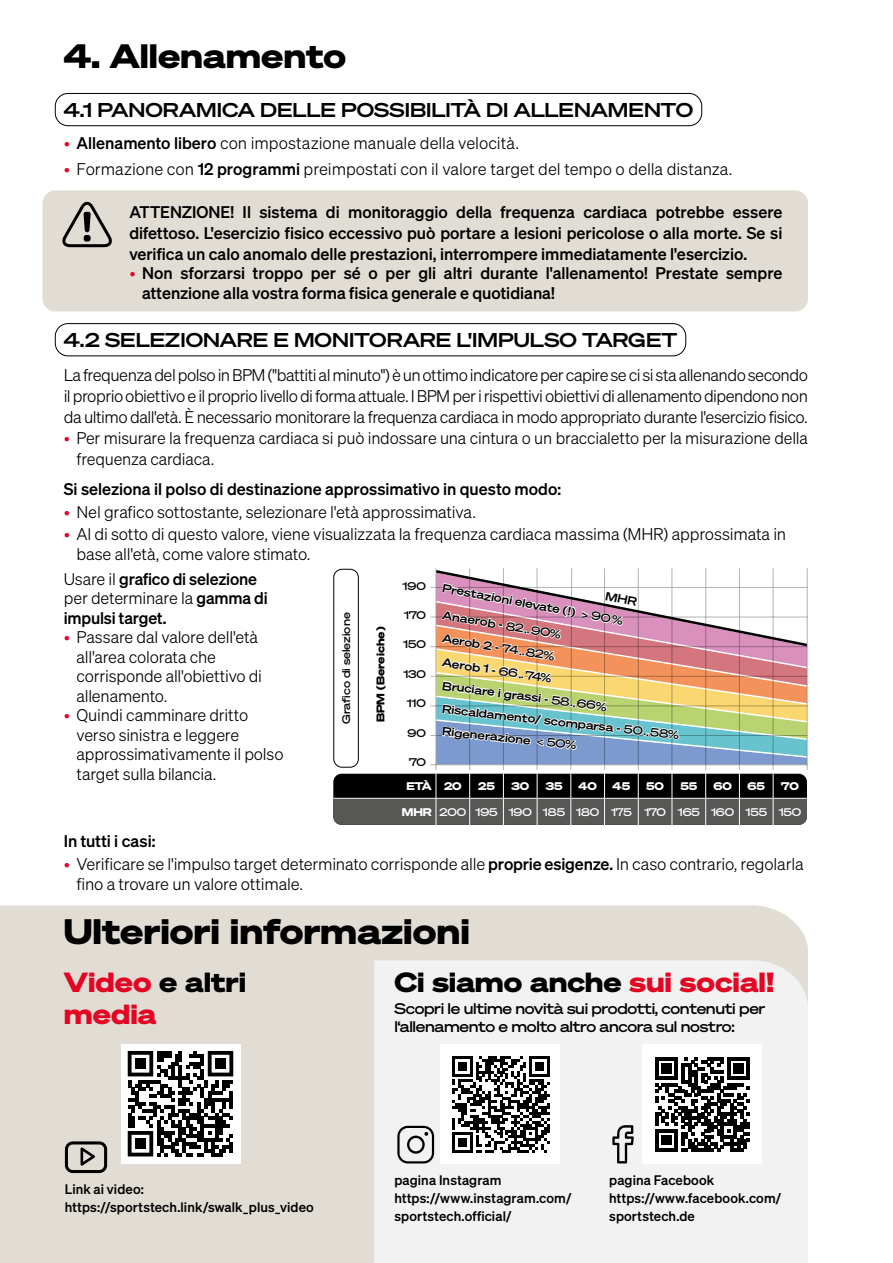
<style>
.page{position:relative;width:893px;height:1263px;background:#fff}
.page>*{position:absolute;margin:0;border:0;box-sizing:border-box;transform-origin:0 0}
.t1{font:700 34.5px "Sohne Breit";color:#000}
.t2{font:700 33px "Sohne Breit";color:#000}
.t3{font:700 27px "Sohne Breit";color:#000}
.t4{font:700 27px/32.4px "Sohne Breit";color:#e40523}
.t5{font:600 19.5px "Sohne Breit";color:#000}
.t6{font:16.5px/19.5px "Sohne Leicht";letter-spacing:-.01em;color:#000}
.t7{font:16.5px/21px "Sohne Kraftig";color:#000;text-align:justify}
.t8{font:15px/18px "Sohne Breit Kraftig";letter-spacing:-.02em;color:#000}
.t9{font:13.5px/18px "Sohne Kraftig";letter-spacing:.01em;color:#000}
.t10{font:600 11.55px/22.4px "Sohne Breit";color:#000}
.t11{font:10.8px "Sohne Breit Kraftig";color:#000}
.t12{font:10.8px "Sohne Breit Kraftig";color:#fff}
.t13{font:700 10.8px "Sohne Breit";color:#fff}
.t14{font:700 10.8px "Sohne Breit";color:#000}
.s1{color:#e40523}
.s2{font-family:"Sohne Kraftig"}
.s3{font-family:"Sohne Leicht";color:#e40523}
.s4{font-family:"Sohne Leicht"}
.s5{font-size:8.7px;color:#fff}
.s6{font-family:"Sohne Breit Kraftig";font-weight:400;color:#fff}
.s7{font-family:"Sohne Breit Kraftig";font-weight:400}
.s8{font-family:"Sohne Breit Kraftig";font-weight:400;font-size:8.7px;color:#fff}
.s9{font-family:"Sohne Breit";font-weight:700}
.s10{color:#000}
</style>
<div class="page">
<div style="left:55px;top:93px;width:647px;height:33px;border:1px solid #000;border-radius:13px"></div>
<div style="left:43px;top:190px;width:765px;height:121px;background:#e1ddd5;border-radius:13px"></div>
<svg style="left:62px;top:201px;width:50px;height:47px"></svg>
<div style="left:55px;top:323px;width:631px;height:33px;border:1px solid #000;border-radius:13px"></div>
<div style="left:333px;top:569px;width:26px;height:198px;border:1px solid #000;border-radius:8px"></div>
<svg style="left:430px;top:568px;width:378px;height:202px"></svg>
<svg style="left:333px;top:774px;width:474px;height:51px;background:#373736"></svg>
<div style="left:0;top:905px;width:808px;height:358px;background:#e1ddd5"></div>
<div style="left:374px;top:960px;width:434px;height:303px;background:#f2f2f2"></div>
<svg style="left:612px;top:1125px;width:22px;height:38px"></svg>
<svg style="left:397px;top:1126px;width:37px;height:37px"></svg>
<svg style="left:65px;top:1141px;width:42px;height:32px"></svg>
<div style="left:642px;top:1044px;width:120px;height:119px;background:#fff"></div>
<svg style="left:655px;top:1057px;width:95px;height:95px"></svg>
<div style="left:441px;top:1044px;width:119px;height:119px;background:#fff"></div>
<svg style="left:452px;top:1056px;width:98px;height:97px"></svg>
<div style="left:121px;top:1044px;width:119px;height:119px;background:#fff"></div>
<svg style="left:128px;top:1051px;width:105px;height:105px"></svg>
<div style="left:135px;top:1058px;width:11px;height:11px;background:#000"></div>
<div style="left:215px;top:1058px;width:11px;height:11px;background:#000"></div>
<div style="left:135px;top:1138px;width:11px;height:11px;background:#000"></div>
<svg style="left:436px;top:570px;width:371px;height:194px"></svg>
<h2 class="t2" style="left:64px;top:35px;width:284px">4. Allenamento</h2>
<p class="t5" style="left:64px;top:98px;width:631px">4.1 PANORAMICA DELLE POSSIBILITÀ DI ALLENAMENTO</p>
<p class="t6" style="left:64px;top:134px;width:457px"><span class="s1">•</span> <span class="s2">Allenamento libero</span> con impostazione manuale della velocità.</p>
<p class="t6" style="left:64px;top:159px;width:670px"><span class="s1">•</span> Formazione con <span class="s2">12 programmi</span> preimpostati con il valore target del tempo o della distanza.</p>
<p class="t7" style="left:129px;top:201px;width:655px">ATTENZIONE! Il sistema di monitoraggio della frequenza cardiaca potrebbe essere difettoso. L'esercizio fisico eccessivo può portare a lesioni pericolose o alla morte. Se si verifica un calo anomalo delle prestazioni, interrompere immediatamente l'esercizio.</p>
<p class="t7" style="left:142px;top:263px;width:642px;line-height:19.5px;text-indent:-13px"><span class="s3">•</span> Non sforzarsi troppo per sé o per gli altri durante l'allenamento! Prestate sempre attenzione alla vostra forma fisica generale e quotidiana!</p>
<p class="t5" style="left:64px;top:328px;width:615px">4.2 SELEZIONARE E MONITORARE L'IMPULSO TARGET</p>
<p class="t6" style="left:64px;top:364px;width:746px;line-height:21px;text-align:justify">La frequenza del polso in BPM ("battiti al minuto") è un ottimo indicatore per capire se ci si sta allenando secondo il proprio obiettivo e il proprio livello di forma attuale. I BPM per i rispettivi obiettivi di allenamento dipendono non da ultimo dall'età. È necessario monitorare la frequenza cardiaca in modo appropriato durante l'esercizio fisico.</p>
<p class="t6" style="left:77px;top:427px;width:733px;line-height:21px;text-indent:-13px"><span class="s1">•</span> Per misurare la frequenza cardiaca si può indossare una cintura o un braccialetto per la misurazione della frequenza cardiaca.</p>
<p class="t7" style="left:64px;top:478px;width:499px">Si seleziona il polso di destinazione approssimativo in questo modo:</p>
<p class="t6" style="left:64px;top:502px;width:414px"><span class="s1">•</span> Nel grafico sottostante, selezionare l'età approssimativa.</p>
<p class="t6" style="left:77px;top:524px;width:711px;text-indent:-13px"><span class="s1">•</span> Al di sotto di questo valore, viene visualizzata la frequenza cardiaca massima (MHR) approssimata in base all'età, come valore stimato.</p>
<p class="t7" style="left:64px;top:568px;width:195px"><span class="s4">Usare il</span> grafico di selezione</p>
<p class="t6" style="left:64px;top:588px;width:206px">per determinare la <span class="s2">gamma di</span></p>
<p class="t7" style="left:64px;top:607px;width:104px">impulsi target.</p>
<p class="t6" style="left:77px;top:627px;width:187px;text-indent:-13px"><span class="s1">•</span> Passare dal valore dell'età all'area colorata che corrisponde all'obiettivo di allenamento.</p>
<p class="t6" style="left:77px;top:705px;width:208px;text-indent:-13px"><span class="s1">•</span> Quindi camminare dritto verso sinistra e leggere approssimativamente il polso target sulla bilancia.</p>
<p class="t11" style="left:403px;top:579px;width:25px">190</p>
<p class="t11" style="left:404px;top:608px;width:23px">170</p>
<p class="t11" style="left:403px;top:638px;width:24px">150</p>
<p class="t11" style="left:403px;top:667px;width:24px">130</p>
<p class="t11" style="left:407px;top:697px;width:21px">110</p>
<p class="t11" style="left:408px;top:726px;width:20px">90</p>
<p class="t11" style="left:409px;top:756px;width:18px">70</p>
<p class="t10" style="left:445px;top:576px;width:185px;rotate:11deg">Prestazioni elevate (!) <span class="s5">&gt;</span> <span class="s6">90 %</span></p>
<p class="t10" style="left:445px;top:603px;width:122px;rotate:10deg">Anaerob - <span class="s7">82..90%</span></p>
<p class="t11" style="left:340px;top:724px;width:113px;rotate:-90deg">Grafico di selezione</p>
<p class="t14" style="left:374px;top:722px;width:97px;rotate:-90deg">BPM (Bereiche)</p>
<p class="t10" style="left:444px;top:627px;width:115px;rotate:9deg">Aerob 2 - <span class="s7">74..82%</span></p>
<p class="t10" style="left:444px;top:651px;width:170px;rotate:8deg">Aerob 1 - <span class="s7">66..74%<br></span>Bruciare i grassi - <span class="s7">58..66%</span></p>
<p class="t10" style="left:443px;top:698px;width:240px;line-height:21.9px;rotate:6deg">Riscaldamento/ scomparsa - <span class="s6">50 .. 58%<br></span>Rigenerazione <span class="s8">&lt;</span> <span class="s6">50%</span></p>
<p class="t13" style="left:406px;top:779px;width:57px">ETÀ 20</p>
<p class="t13" style="left:478px;top:779px;width:18px">25</p>
<p class="t13" style="left:511px;top:779px;width:20px">30</p>
<p class="t13" style="left:545px;top:779px;width:19px">35</p>
<p class="t13" style="left:578px;top:779px;width:20px">40</p>
<p class="t13" style="left:613px;top:779px;width:19px">45</p>
<p class="t13" style="left:646px;top:779px;width:19px">50</p>
<p class="t13" style="left:680px;top:779px;width:18px">55</p>
<p class="t13" style="left:713px;top:779px;width:20px">60</p>
<p class="t13" style="left:748px;top:779px;width:19px">65</p>
<p class="t13" style="left:781px;top:779px;width:19px">70</p>
<p class="t12" style="left:402px;top:805px;width:401px"><span class="s9">MHR</span> 200 195 190 185 180 175 170 165 160 155 150</p>
<p class="t7" style="left:64px;top:830px;width:93px">In tutti i casi:</p>
<p class="t6" style="left:77px;top:854px;width:729px;text-indent:-13px"><span class="s1">•</span> Verificare se l'impulso target determinato corrisponde alle <span class="s2">proprie esigenze.</span> In caso contrario, regolarla fino a trovare un valore ottimale.</p>
<h1 class="t1" style="left:64px;top:909px;width:408px">Ulteriori informazioni</h1>
<h3 class="t3" style="left:394px;top:964px;width:381px">Ci siamo anche <span class="s1">sui social!</span></h3>
<p class="t8" style="left:394px;top:999px;width:372px">Scopri le ultime novità sui prodotti, contenuti per l‘allenamento e molto altro ancora sul nostro:</p>
<h3 class="t4" style="left:64px;top:965px;width:184px">Video <span class="s10">e altri </span>media</h3>
<p class="t9" style="left:65px;top:1179px;width:250px">Link ai video: https://sportstech.link/swalk_plus_video</p>
<p class="t9" style="left:394px;top:1170px;width:179px">pagina Instagram https://www.instagram.com/ sportstech.official/</p>
<p class="t9" style="left:609px;top:1170px;width:174px">pagina Facebook https://www.facebook.com/ sportstech.de</p>
</div>
